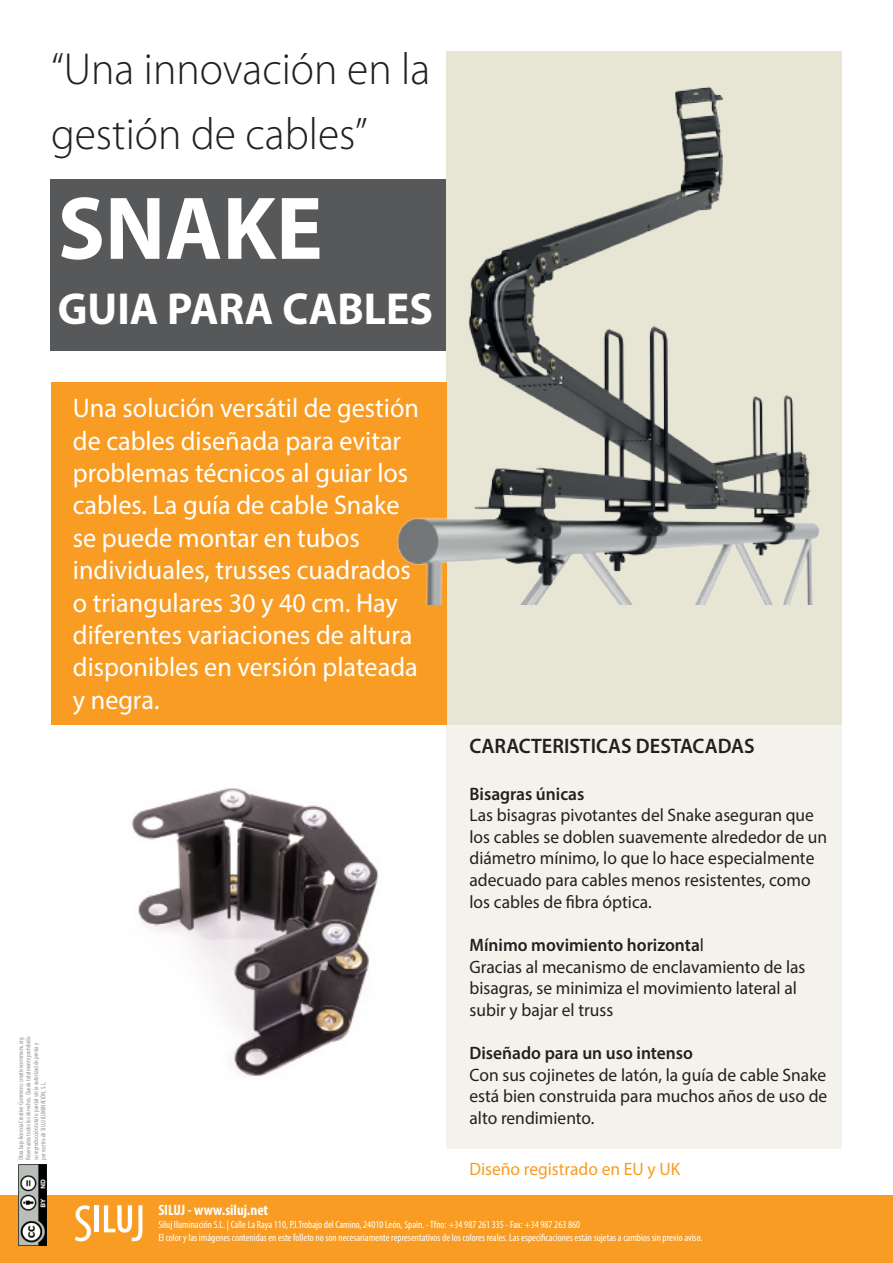
<style>
.page{position:relative;width:893px;height:1263px;background:#fff}
.page>*{position:absolute;margin:0;border:0;box-sizing:border-box;transform-origin:0 0}
.t1{font:700 90px "Myriad Pro";color:#fff}
.t2{font:300 45px/64.8px "Myriad Pro";color:#231f20}
.t3{font:700 45px "Myriad Pro";color:#fff}
.t4{font:27px/32.4px "Myriad Pro";color:#fff}
.t5{font:600 21px "Myriad Pro";color:#231f20}
.t6{font:18px/21.6px "Myriad Pro";color:#231f20}
.t7{font:600 18px "Myriad Pro";color:#231f20}
.t8{font:18px "Myriad Pro";color:#f89c23}
.t9{font:700 condensed 15px "Myriad Pro";color:#fff}
.t10{font:condensed 10.5px/12.6px "Myriad Pro";color:#fff}
.t11{font:condensed 6.75px/7.5px "Myriad Pro";color:#939598}
.s1{font-weight:400}
</style>
<div class="page">
<div style="left:0;top:1195px;width:893px;height:68px;background:#f89c23"></div>
<img style="left:18px;top:1164px;width:28px;height:81px">
<svg style="left:75px;top:1205px;width:16px;height:36px"></svg>
<hr style="left:95px;top:1205px;width:4px;height:27px;background:#fff">
<svg style="left:104px;top:1205px;width:38px;height:36px"></svg>
<div style="left:446px;top:51px;width:396px;height:674px;background:#e7e5d4"></div>
<div style="left:50px;top:179px;width:396px;height:172px;background:#57585a"></div>
<div style="left:51px;top:383px;width:395px;height:342px;background:#f89c23"></div>
<img style="left:332px;top:86px;width:488px;height:518px">
<div style="left:446px;top:725px;width:396px;height:423px;background:#f3f3eb"></div>
<img style="left:131px;top:788px;width:248px;height:289px">
<p class="t2" style="left:51px;top:38px;width:381px">“Una innovación en la gestión de cables”</p>
<p class="t1" style="left:58px;top:170px;width:266px">SNAKE</p>
<p class="t3" style="left:58px;top:279px;width:377px">GUIA PARA CABLES</p>
<p class="t11" style="left:17px;top:1160px;width:125px;rotate:-90deg">Obra bajo licencia Creative Commons: creativecommons.org Reservados todos los derechos. Queda totalmente prohibido su reproducción total o parcial sin la autorización previa y por escrito de SILUJ ILUMINACIÓN, S.L.</p>
<p class="t4" style="left:73px;top:391px;width:348px">Una solución versátil de gestión de cables diseñada para evitar problemas técnicos al guiar los cables. La guía de cable Snake se puede montar en tubos individuales, trusses cuadrados o triangulares 30 y 40 cm. Hay diferentes variaciones de altura disponibles en versión plateada y negra.</p>
<p class="t5" style="left:469px;top:732px;width:287px">CARACTERISTICAS DESTACADAS</p>
<p class="t7" style="left:469px;top:782px;width:116px">Bisagras únicas</p>
<p class="t6" style="left:469px;top:804px;width:359px">Las bisagras pivotantes del Snake aseguran que los cables se doblen suavemente alrededor de un diámetro mínimo, lo que lo hace especialmente adecuado para cables menos resistentes, como los cables de fibra óptica.</p>
<p class="t7" style="left:469px;top:933px;width:236px">Mínimo movimiento horizonta<span class="s1">l</span></p>
<p class="t6" style="left:469px;top:955px;width:338px">Gracias al mecanismo de enclavamiento de las bisagras, se minimiza el movimiento lateral al subir y bajar el truss</p>
<p class="t7" style="left:469px;top:1041px;width:225px">Diseñado para un uso intenso</p>
<p class="t6" style="left:469px;top:1063px;width:359px;text-align:justify">Con sus cojinetes de latón, la guía de cable Snake está bien construida para muchos años de uso de alto rendimiento.</p>
<p class="t8" style="left:469px;top:1158px;width:212px">Diseño registrado en EU y UK</p>
<p class="t9" style="left:158px;top:1201px;width:111px">SILUJ - www.siluj.net</p>
<p class="t10" style="left:158px;top:1218px;width:545px">Siluj Iluminación S.L. | Calle La Raya 110, P.I.Trobajo del Camino, 24010 León, Spain. - Tfno: +34 987 261 335 - Fax: +34 987 263 860<br>El color y las imágenes contenidas en este folleto no son necesariamente representativos de los colores reales. Las especificaciones están sujetas a cambios sin previo aviso.</p>
</div>
